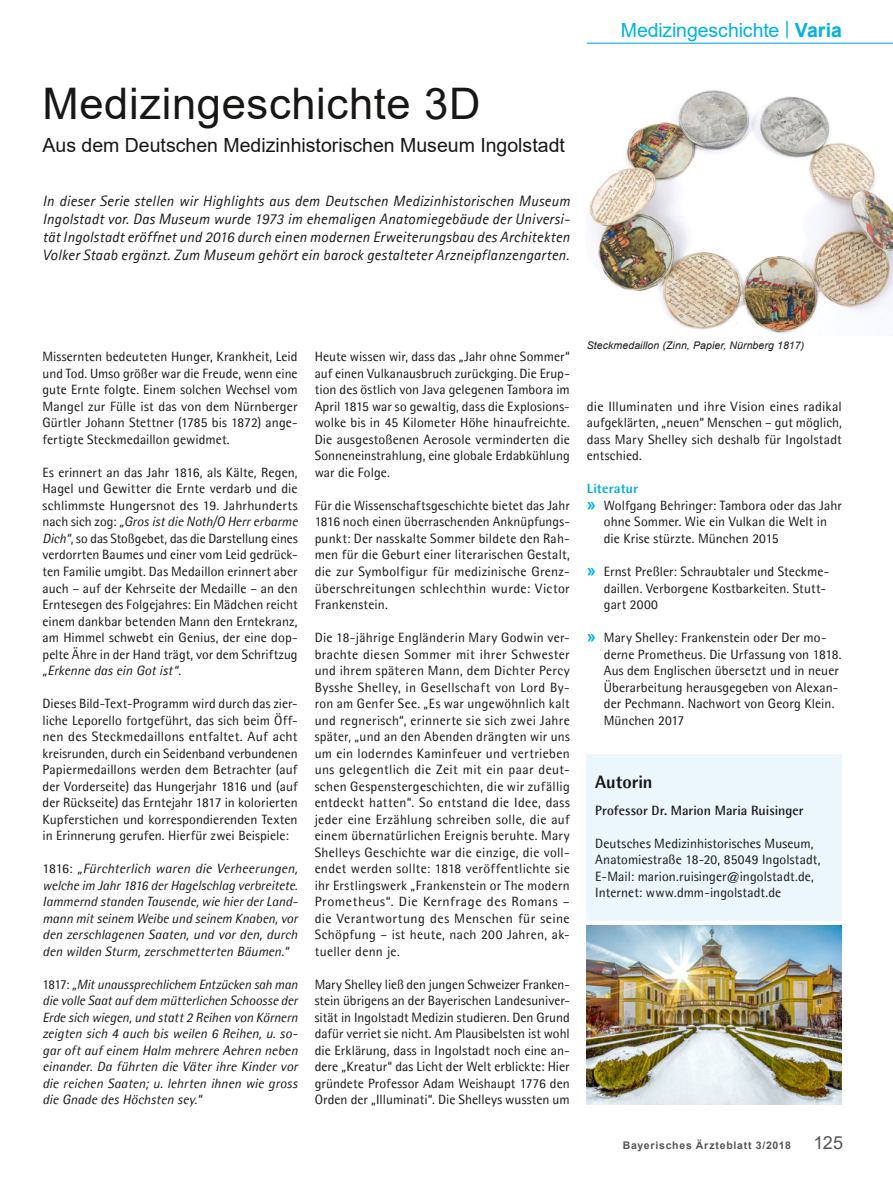
<style>
.page{position:relative;width:893px;height:1191px;background:#fff}
.page>*{position:absolute;margin:0;border:0;box-sizing:border-box;transform-origin:0 0}
.Headline{font:43.5px "Arial";letter-spacing:.015em;color:#181716}
.Subheadline{font:19.5px "Arial";color:#181716}
.t1{font:19.5px "Arial";letter-spacing:-.005em;color:#00b2e4}
.Zwischen-ÜS{font:800 18px "Agfa Rotis Semisans";letter-spacing:-.005em;color:#181716}
.Vorspann{font:italic 15px/18px "Agfa Rotis Sans Serif";letter-spacing:.015em;color:#181716;text-align:justify}
.Grundtext{font:13.5px/16.5px "Agfa Rotis Semisans";letter-spacing:.005em;color:#181716;text-align:justify}
.Grundtext-2{font:italic 13.5px/16.5px "Agfa Rotis Semisans";letter-spacing:.005em;color:#181716;text-align:justify}
.Einzug_Varia{font:13.5px/16.5px "Agfa Rotis Semisans";letter-spacing:.005em;color:#181716}
.Infokasten{font:13.5px/16.5px "Agfa Rotis Semisans";letter-spacing:.005em;color:#181716}
.Infokasten-2{font:700 13.5px "Agfa Rotis Semisans";letter-spacing:.005em;color:#181716}
.Grundtext_Fett{font:800 13.5px "Agfa Rotis Semisans";letter-spacing:.01em;color:#00b2e4}
.BU{font:italic 10.5px "Arial";letter-spacing:.01em;color:#181716}
.t2{font:700 10.5px "Arial";letter-spacing:.07em;color:#565655}
.s1{font-weight:700}
.s2{font-style:italic}
.s3{font-style:normal}
.s4{font-family:"Arial";font-weight:700;font-size:16.5px;color:#00b2e4}
.s5{font-weight:400;font-size:18px}
</style>
<div class="page">
<hr style="left:587px;top:43px;width:306px;height:1px;background:#4dbce8">
<div style="left:587px;top:754px;width:255px;height:167px;background:#ecf6fd"></div>
<img style="left:589px;top:90px;width:304px;height:245px">
<img style="left:587px;top:925px;width:255px;height:179px">
<p class="Headline" style="left:43px;top:74px;width:439px">Medizingeschichte 3D</p>
<p class="Subheadline" style="left:43px;top:132px;width:524px">Aus dem Deutschen Medizinhistorischen Museum Ingolstadt</p>
<p class="Vorspann" style="left:43px;top:192px;width:529px">In dieser Serie stellen wir Highlights aus dem Deutschen Medizinhistorischen Museum Ingolstadt vor. Das Museum wurde 1973 im ehemaligen Anatomiegebäude der Universi&shy;tät Ingolstadt eröffnet und 2016 durch einen modernen Erweiterungsbau des Architekten Volker Staab ergänzt. Zum Museum gehört ein barock gestalteter Arzneipflanzengarten.</p>
<h2 class="t1" style="left:621px;top:16px;width:223px">Medizingeschichte <sup>|</sup> <span class="s1">Varia</span></h2>
<p class="Grundtext" style="left:43px;top:348px;width:257px">Missernten bedeuteten Hunger, Krankheit, Leid und Tod. Umso größer war die Freude, wenn eine gute Ernte folgte. Einem solchen Wechsel vom Mangel zur Fülle ist das von dem Nürnberger Gürtler Johann Stettner (1785 bis 1872) ange&shy;fertigte Steckmedaillon gewidmet.</p>
<p class="Grundtext" style="left:43px;top:464px;width:257px">Es erinnert an das Jahr 1816, als Kälte, Regen, Hagel und Gewitter die Ernte verdarb und die schlimmste Hungersnot des 19. Jahrhunderts nach sich zog: <span class="s2">„Gros ist die Noth/O Herr erbarme Dich“</span>, so das Stoßgebet, das die Darstellung eines verdorrten Baumes und einer vom Leid gedrück&shy;ten Familie umgibt. Das Medaillon erinnert aber auch – auf der Kehrseite der Medaille – an den Erntesegen des Folgejahres: Ein Mädchen reicht einem dankbar betenden Mann den Erntekranz, am Himmel schwebt ein Genius, der eine dop&shy;pelte Ähre in der Hand trägt, vor dem Schriftzug <span class="s2">„Erkenne das ein Got ist“</span>.</p>
<p class="Grundtext" style="left:43px;top:695px;width:257px">Dieses Bild-Text-Programm wird durch das zier&shy;liche Leporello fortgeführt, das sich beim Öff&shy;nen des Steckmedaillons entfaltet. Auf acht kreisrunden, durch ein Seidenband verbundenen Papiermedaillons werden dem Betrachter (auf der Vorderseite) das Hungerjahr 1816 und (auf der Rückseite) das Erntejahr 1817 in kolorierten Kupferstichen und korrespondierenden Texten in Erinnerung gerufen. Hierfür zwei Beispiele:</p>
<p class="Grundtext-2" style="left:43px;top:860px;width:257px"><span class="s3">1816:</span> „Fürchterlich waren die Verheerungen, welche im Jahr 1816 der Hagelschlag verbreitete.<br>Iammernd standen Tausende, wie hier der Land&shy;mann mit seinem Weibe und seinem Knaben, vor den zerschlagenen Saaten, und vor den, durch den wilden Sturm, zerschmetterten Bäumen.“</p>
<p class="Grundtext-2" style="left:43px;top:975px;width:257px"><span class="s3">1817:</span> „Mit unaussprechlichem Entzücken sah man die volle Saat auf dem mütterlichen Schoosse der Erde sich wiegen, und statt 2 Reihen von Körnern zeigten sich 4 auch bis weilen 6 Reihen, u. so&shy;gar oft auf einem Halm mehrere Aehren neben einander. Da führten die Väter ihre Kinder vor die reichen Saaten; u. lehrten ihnen wie gross die Gnade des Höchsten sey.“</p>
<p class="Grundtext" style="left:315px;top:348px;width:257px">Heute wissen wir, dass das „Jahr ohne Sommer“ auf einen Vulkanausbruch zurückging. Die Erup&shy;tion des östlich von Java gelegenen Tambora im April 1815 war so gewaltig, dass die Explosions&shy;wolke bis in 45 Kilometer Höhe hinaufreichte.<br>Die ausgestoßenen Aerosole verminderten die Sonneneinstrahlung, eine globale Erdabkühlung war die Folge.</p>
<p class="Grundtext" style="left:315px;top:497px;width:257px">Für die Wissenschaftsgeschichte bietet das Jahr 1816 noch einen überraschenden Anknüpfungs&shy;punkt: Der nasskalte Sommer bildete den Rah&shy;men für die Geburt einer literarischen Gestalt, die zur Symbolfigur für medizinische Grenz&shy;überschreitungen schlechthin wurde: Victor Frankenstein.</p>
<p class="Grundtext" style="left:315px;top:629px;width:257px">Die 18-jährige Engländerin Mary Godwin ver&shy;brachte diesen Sommer mit ihrer Schwester und ihrem späteren Mann, dem Dichter Percy Bysshe Shelley, in Gesellschaft von Lord By&shy;ron am Genfer See. „Es war ungewöhnlich kalt und regnerisch“, erinnerte sie sich zwei Jahre später, „und an den Abenden drängten wir uns um ein loderndes Kaminfeuer und vertrieben uns gelegentlich die Zeit mit ein paar deut&shy;schen Gespenstergeschichten, die wir zufällig entdeckt hatten“. So entstand die Idee, dass jeder eine Erzählung schreiben solle, die auf einem übernatürlichen Ereignis beruhte. Mary Shelleys Geschichte war die einzige, die voll&shy;endet werden sollte: 1818 veröffentlichte sie ihr Erstlingswerk „Frankenstein or The modern Prometheus“. Die Kernfrage des Romans – die Verantwortung des Menschen für seine Schöpfung – ist heute, nach 200 Jahren, ak&shy;tueller denn je.</p>
<p class="Grundtext" style="left:315px;top:975px;width:257px">Mary Shelley ließ den jungen Schweizer Franken&shy;stein übrigens an der Bayerischen Landesuniver&shy;sität in Ingolstadt Medizin studieren. Den Grund dafür verriet sie nicht. Am Plausibelsten ist wohl die Erklärung, dass in Ingolstadt noch eine an&shy;dere „Kreatur“ das Licht der Welt erblickte: Hier gründete Professor Adam Weishaupt 1776 den Orden der „Illuminati“. Die Shelleys wussten um</p>
<p class="BU" style="left:587px;top:338px;width:219px">Steckmedaillon (Zinn, Papier, Nürnberg 1817)</p>
<p class="Grundtext" style="left:587px;top:398px;width:257px">die Illuminaten und ihre Vision eines radikal aufgeklärten, „neuen“ Menschen – gut möglich, dass Mary Shelley sich deshalb für Ingolstadt entschied.</p>
<p class="Grundtext_Fett" style="left:587px;top:480px;width:53px">Literatur</p>
<p class="Einzug_Varia" style="left:604px;top:497px;width:239px;text-indent:-17px"><span class="s4">»</span> Wolfgang Behringer: Tambora oder das Jahr ohne Sommer. Wie ein Vulkan die Welt in die Krise stürzte. München 2015</p>
<p class="Einzug_Varia" style="left:604px;top:563px;width:227px;text-indent:-17px"><span class="s4">»</span> Ernst Preßler: Schraubtaler und Steckme&shy;daillen. Verborgene Kostbarkeiten. Stutt&shy;gart 2000</p>
<p class="Einzug_Varia" style="left:604px;top:629px;width:239px;text-indent:-17px"><span class="s4">»</span> Mary Shelley: Frankenstein oder Der mo&shy;derne Prometheus. Die Urfassung von 1818.<br>Aus dem Englischen übersetzt und in neuer Überarbeitung herausgegeben von Alexan&shy;der Pechmann. Nachwort von Georg Klein.<br>München 2017</p>
<p class="Zwischen-ÜS" style="left:595px;top:770px;width:59px">Autorin</p>
<p class="Infokasten-2" style="left:595px;top:802px;width:210px">Professor Dr. Marion Maria Ruisinger</p>
<p class="Infokasten" style="left:595px;top:835px;width:227px">Deutsches Medizinhistorisches Museum,<br>Anatomiestraße 18-20, 85049 Ingolstadt,</p>
<p class="Infokasten" style="left:595px;top:868px;width:220px">E-Mail: marion.ruisinger@ingolstadt.de,</p>
<p class="Infokasten" style="left:595px;top:884px;width:187px">Internet: www.dmm-ingolstadt.de</p>
<p class="t2" style="left:623px;top:1137px;width:222px">Bayerisches Ärzteblatt 3/2018 <span class="s5">125</span></p>
</div>
